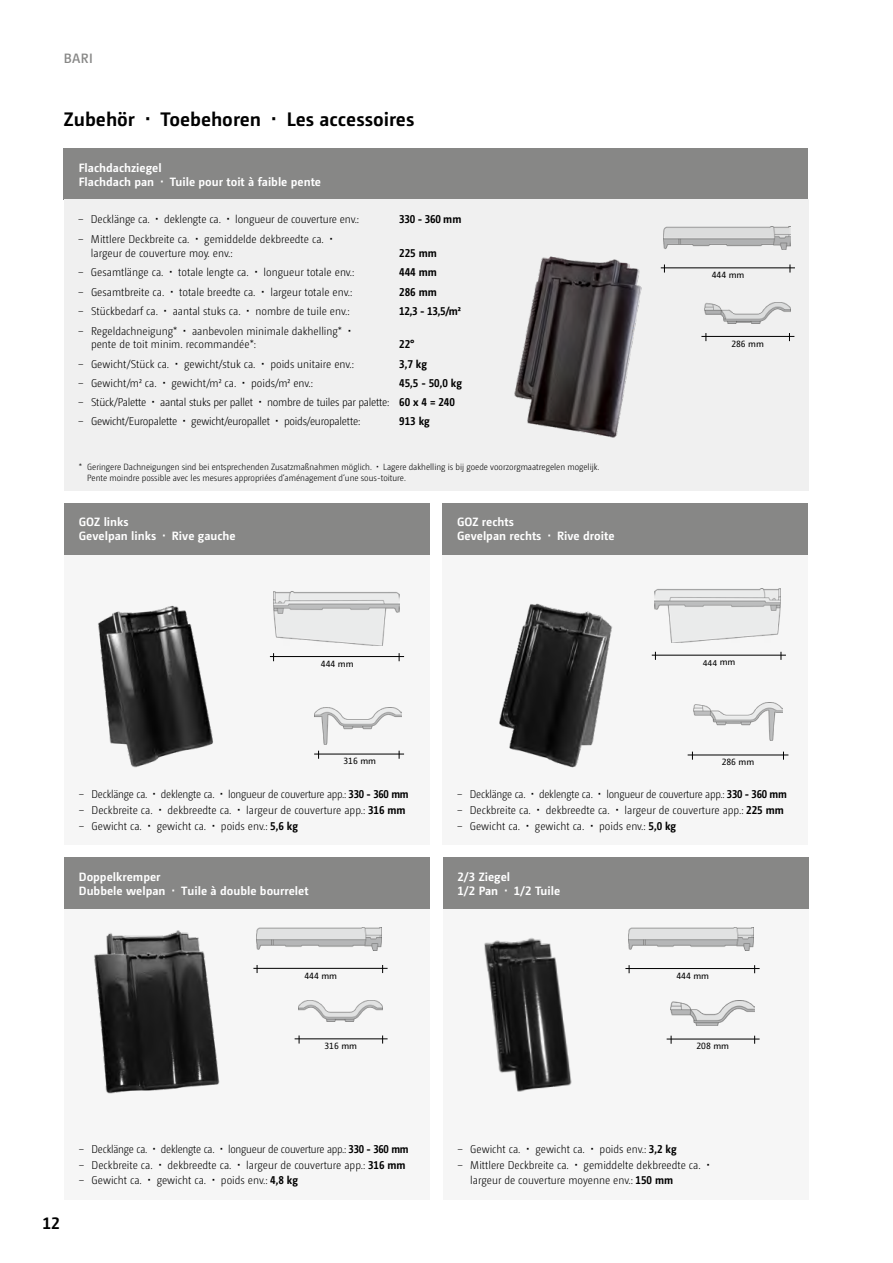
<style>
.page{position:relative;width:893px;height:1263px;background:#fff}
.page>*{position:absolute;margin:0;border:0;box-sizing:border-box;transform-origin:0 0}
.t1{font:700 19.5px "Camingo Dos Pro";color:#000}
.t2{font:700 16.5px "Camingo Dos Pro";color:#000}
.t3{font:600 13.5px "Camingo Dos Pro";color:#878786}
.t4{font:700 12px/14.4px "Camingo Dos Pro";color:#fff}
.t5{font:300 11.25px/13.5px "Camingo Dos Pro S Cd";color:#000}
.t6{font:300 11.25px/15.8px "Camingo Dos Pro S Cd";letter-spacing:-.02em;color:#000}
.t7{font:700 11.25px "Camingo Dos Pro S Cd";color:#000}
.t8{font:300 9px/10.4px "Camingo Dos Pro S Cd";color:#000}
.t9{font:9px "Camingo Dos Pro";color:#000}
.s1{font-weight:700}
</style>
<div class="page">
<div style="left:64px;top:149px;width:744px;height:51px;background:#878786"></div>
<div style="left:64px;top:199px;width:744px;height:292px;background:#f0f0f0"></div>
<div style="left:64px;top:554px;width:366px;height:290px;background:#f6f6f6"></div>
<div style="left:442px;top:554px;width:366px;height:290px;background:#f6f6f6"></div>
<div style="left:64px;top:503px;width:366px;height:51px;background:#878786"></div>
<div style="left:442px;top:503px;width:366px;height:51px;background:#878786"></div>
<div style="left:443px;top:909px;width:365px;height:290px;background:#f6f6f6"></div>
<div style="left:64px;top:909px;width:366px;height:290px;background:#f6f6f6"></div>
<div style="left:443px;top:858px;width:365px;height:51px;background:#878786"></div>
<div style="left:64px;top:858px;width:366px;height:51px;background:#878786"></div>
<img style="left:664px;top:226px;width:127px;height:24px">
<img style="left:705px;top:303px;width:85px;height:21px">
<hr style="left:661px;top:268px;width:134px;height:1px;background:#000">
<hr style="left:701px;top:336px;width:93px;height:1px;background:#000">
<img style="left:514px;top:256px;width:128px;height:182px">
<img style="left:98px;top:605px;width:115px;height:163px">
<img style="left:314px;top:707px;width:88px;height:37px">
<img style="left:274px;top:592px;width:126px;height:53px">
<img style="left:655px;top:589px;width:125px;height:53px">
<hr style="left:270px;top:656px;width:134px;height:1px;background:#000">
<hr style="left:314px;top:754px;width:90px;height:1px;background:#000">
<img style="left:499px;top:603px;width:113px;height:165px">
<hr style="left:652px;top:655px;width:134px;height:1px;background:#000">
<hr style="left:688px;top:755px;width:100px;height:1px;background:#000">
<img style="left:693px;top:702px;width:90px;height:38px">
<img style="left:628px;top:927px;width:126px;height:23px">
<img style="left:670px;top:1001px;width:84px;height:25px">
<hr style="left:625px;top:968px;width:135px;height:1px;background:#000">
<hr style="left:667px;top:1039px;width:93px;height:1px;background:#000">
<img style="left:484px;top:938px;width:88px;height:154px">
<img style="left:94px;top:930px;width:126px;height:164px">
<img style="left:256px;top:927px;width:126px;height:23px">
<img style="left:298px;top:1000px;width:84px;height:21px">
<hr style="left:253px;top:968px;width:135px;height:1px;background:#000">
<hr style="left:295px;top:1038px;width:93px;height:1px;background:#000">
<p class="t3" style="left:64px;top:51px;width:30px">BARI</p>
<h1 class="t1" style="left:64px;top:107px;width:72px">Zubehör</h1>
<h1 class="t1" style="left:161px;top:107px;width:102px">Toebehoren</h1>
<h1 class="t1" style="left:287px;top:107px;width:129px">Les accessoires</h1>
<p class="t4" style="left:79px;top:160px;width:84px">Flachdachziegel<br>Flachdach pan</p>
<p class="t4" style="left:170px;top:174px;width:153px">Tuile pour toit à faible pente</p>
<p class="t5" style="left:78px;top:213px;width:73px">− Decklänge ca.</p>
<p class="t5" style="left:164px;top:213px;width:58px">deklengte ca.</p>
<p class="t5" style="left:235px;top:213px;width:125px">longueur de couverture env.:</p>
<p class="t7" style="left:399px;top:213px;width:64px">330 - 360 mm</p>
<p class="t5" style="left:78px;top:232px;width:113px">− Mittlere Deckbreite ca.</p>
<p class="t5" style="left:91px;top:232px;width:234px;text-indent:113px">gemiddelde dekbreedte ca. largeur de couverture moy. env.:</p>
<p class="t7" style="left:399px;top:246px;width:39px">225 mm</p>
<p class="t5" style="left:78px;top:266px;width:87px">− Gesamtlänge ca.</p>
<p class="t5" style="left:178px;top:266px;width:72px">totale lengte ca.</p>
<p class="t5" style="left:264px;top:266px;width:92px">longueur totale env.:</p>
<p class="t7" style="left:399px;top:266px;width:39px">444 mm</p>
<p class="t5" style="left:78px;top:285px;width:88px">− Gesamtbreite ca.</p>
<p class="t5" style="left:179px;top:285px;width:78px">totale breedte ca.</p>
<p class="t5" style="left:270px;top:285px;width:83px">largeur totale env.:</p>
<p class="t7" style="left:399px;top:285px;width:39px">286 mm</p>
<p class="t5" style="left:78px;top:304px;width:81px">− Stückbedarf ca.</p>
<p class="t5" style="left:173px;top:304px;width:69px">aantal stuks ca.</p>
<p class="t5" style="left:255px;top:304px;width:95px">nombre de tuile env.:</p>
<p class="t7" style="left:399px;top:304px;width:63px">12,3 - 13,5/m2</p>
<p class="t5" style="left:78px;top:324px;width:101px">− Regeldachneigung*</p>
<p class="t5" style="left:91px;top:324px;width:253px;text-indent:101px">aanbevolen minimale dakhelling* pente de toit minim. recommandée*:</p>
<p class="t7" style="left:399px;top:337px;width:17px">22°</p>
<p class="t5" style="left:78px;top:357px;width:93px">− Gewicht/Stück ca.</p>
<p class="t5" style="left:184px;top:357px;width:73px">gewicht/stuk ca.</p>
<p class="t5" style="left:270px;top:357px;width:85px">poids unitaire env.:</p>
<p class="t7" style="left:399px;top:357px;width:29px">3,7 kg</p>
<p class="t5" style="left:78px;top:376px;width:80px">− Gewicht/m2 ca.</p>
<p class="t5" style="left:171px;top:376px;width:66px">gewicht/m2 ca.</p>
<p class="t5" style="left:251px;top:376px;width:63px">poids/m2 env.:</p>
<p class="t6" style="left:78px;top:374px;width:385px;line-height:19.2px;text-indent:321px"><span class="s1">45,5 - 50,0 kg </span>− Stück/Palette aantal stuks per pallet nombre de tuiles par palette: <span class="s1">60 x 4 = 240 </span>− Gewicht/Europalette gewicht/europallet poids/europalette:</p>
<p class="t7" style="left:399px;top:415px;width:32px">913 kg</p>
<p class="t8" style="left:79px;top:462px;width:295px">* Geringere Dachneigungen sind bei entsprechenden Zusatzmaßnahmen möglich.</p>
<p class="t8" style="left:87px;top:462px;width:514px;text-indent:296px">Lagere dakhelling is bij goede voorzorgmaatregelen mogelijk.<br>Pente moindre possible avec les mesures appropriées d‘aménagement d‘une sous-toiture.</p>
<p class="t4" style="left:79px;top:514px;width:79px">GOZ links<br>Gevelpan links</p>
<p class="t4" style="left:172px;top:529px;width:65px">Rive gauche</p>
<p class="t9" style="left:321px;top:658px;width:34px">444 mm</p>
<p class="t9" style="left:343px;top:756px;width:34px">316 mm</p>
<p class="t4" style="left:457px;top:514px;width:86px">GOZ rechts<br>Gevelpan rechts</p>
<p class="t4" style="left:557px;top:529px;width:59px">Rive droite</p>
<p class="t9" style="left:712px;top:270px;width:34px">444 mm</p>
<p class="t9" style="left:731px;top:338px;width:34px">286 mm</p>
<p class="t9" style="left:703px;top:657px;width:34px">444 mm</p>
<p class="t9" style="left:722px;top:757px;width:34px">286 mm</p>
<p class="t6" style="left:79px;top:786px;width:331px">− Decklänge ca. deklengte ca. longueur de couverture app.: <span class="s1">330 - 360 mm </span>− Deckbreite ca.</p>
<p class="t5" style="left:167px;top:803px;width:66px">dekbreedte ca.</p>
<p class="t5" style="left:246px;top:803px;width:161px">largeur de couverture app.: <span class="s1">316 mm</span></p>
<p class="t5" style="left:79px;top:819px;width:65px">− Gewicht ca.</p>
<p class="t5" style="left:157px;top:819px;width:51px">gewicht ca.</p>
<p class="t5" style="left:221px;top:819px;width:79px">poids env.: <span class="s1">5,6 kg</span></p>
<p class="t4" style="left:79px;top:869px;width:88px">Doppelkremper<br>Dubbele welpan</p>
<p class="t4" style="left:181px;top:884px;width:129px">Tuile à double bourrelet</p>
<p class="t9" style="left:304px;top:970px;width:34px">444 mm</p>
<p class="t9" style="left:324px;top:1041px;width:34px">316 mm</p>
<h2 class="t2" style="left:43px;top:1213px;width:19px">12</h2>
<p class="t6" style="left:79px;top:1141px;width:331px">− Decklänge ca. deklengte ca. longueur de couverture app.: <span class="s1">330 - 360 mm </span>− Deckbreite ca.</p>
<p class="t5" style="left:167px;top:1158px;width:66px">dekbreedte ca.</p>
<p class="t5" style="left:246px;top:1158px;width:161px">largeur de couverture app.: <span class="s1">316 mm</span></p>
<p class="t5" style="left:79px;top:1174px;width:65px">− Gewicht ca.</p>
<p class="t5" style="left:157px;top:1174px;width:51px">gewicht ca.</p>
<p class="t5" style="left:221px;top:1174px;width:79px">poids env.: <span class="s1">4,8 kg</span></p>
<p class="t6" style="left:457px;top:786px;width:331px">− Decklänge ca. deklengte ca. longueur de couverture app.: <span class="s1">330 - 360 mm </span>− Deckbreite ca.</p>
<p class="t5" style="left:546px;top:803px;width:66px">dekbreedte ca.</p>
<p class="t5" style="left:625px;top:803px;width:161px">largeur de couverture app.: <span class="s1">225 mm</span></p>
<p class="t5" style="left:457px;top:819px;width:65px">− Gewicht ca.</p>
<p class="t5" style="left:535px;top:819px;width:51px">gewicht ca.</p>
<p class="t5" style="left:599px;top:819px;width:79px">poids env.: <span class="s1">5,0 kg</span></p>
<p class="t4" style="left:458px;top:869px;width:54px">2/3 Ziegel<br>1/2 Pan</p>
<p class="t4" style="left:514px;top:884px;width:48px">1/2 Tuile</p>
<p class="t9" style="left:676px;top:970px;width:34px">444 mm</p>
<p class="t9" style="left:696px;top:1041px;width:34px">208 mm</p>
<p class="t5" style="left:458px;top:1142px;width:65px">− Gewicht ca.</p>
<p class="t5" style="left:535px;top:1142px;width:51px">gewicht ca.</p>
<p class="t5" style="left:600px;top:1142px;width:79px">poids env.: <span class="s1">3,2 kg</span></p>
<p class="t5" style="left:458px;top:1158px;width:113px">− Mittlere Deckbreite ca.</p>
<p class="t5" style="left:470px;top:1157px;width:232px;line-height:15.8px;text-indent:113px">gemiddelte dekbreedte ca. largeur de couverture moyenne env.: <span class="s1">150 mm</span></p>
</div>
